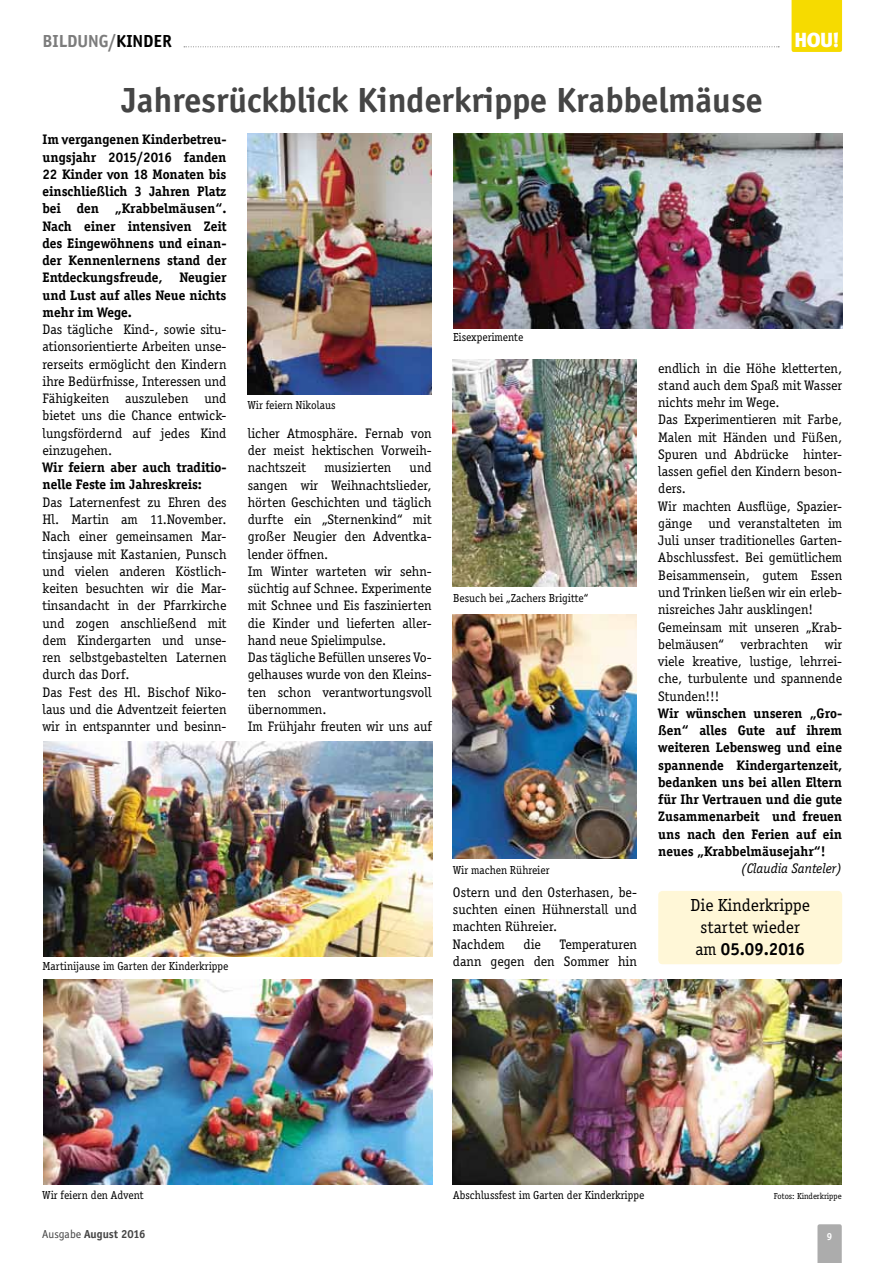
<style>
.page{position:relative;width:893px;height:1263px;background:#fff}
.page>*{position:absolute;margin:0;border:0;box-sizing:border-box;transform-origin:0 0}
.t1{font:700 36px "Officina Sans";color:#454545}
.t2{font:900 20.4px "Meta Plus";color:#fff}
.t3{font:18px/21.6px "Officina Serif";color:#000}
.t4{font:700 18px "Officina Sans";color:#7c7c7c}
.t5{font:14.25px/17.2px "Officina Serif";color:#000}
.t6{font:700 14.25px/17.2px "Officina Serif";color:#000;text-align:justify}
.t7{font:italic 14.25px "Officina Serif";color:#000}
.t8{font:12px "Officina Serif";color:#000}
.t9{font:700 12px "Officina Sans";color:#454545}
.t10{font:700 10.5px "Officina Sans";color:#fff}
.t11{font:9px "Officina Serif";color:#000}
.s1{color:#000}
.s2{font-weight:700}
.s3{font-weight:400}
</style>
<div class="page">
<svg style="left:817px;top:1224px;width:25px;height:39px"></svg>
<div style="left:792px;top:0;width:50px;height:52px;background:#f6db00"></div>
<svg style="left:184px;top:46px;width:595px;height:1px"></svg>
<div style="left:658px;top:891px;width:184px;height:73px;background:#fff7d7;border-radius:4px"></div>
<img style="left:43px;top:741px;width:389px;height:216px">
<img style="left:43px;top:979px;width:389px;height:205px">
<img style="left:453px;top:979px;width:389px;height:205px">
<img style="left:248px;top:134px;width:184px;height:260px">
<img style="left:453px;top:134px;width:389px;height:194px">
<img style="left:453px;top:360px;width:184px;height:226px">
<img style="left:453px;top:614px;width:184px;height:244px">
<p class="t4" style="left:43px;top:30px;width:131px">BILDUNG/<span class="s1">KINDER</span></p>
<h2 class="t2" style="left:794px;top:28px;width:47px">HOU!</h2>
<h1 class="t1" style="left:122px;top:78px;width:642px">Jahresrückblick Kinderkrippe Krabbelmäuse</h1>
<p class="t6" style="left:43px;top:131px;width:185px">Im vergangenen Kinderbetreu&shy;ungsjahr 2015/2016 fanden 22 Kinder von 18 Monaten bis einschließlich 3 Jahren Platz bei den „Krabbelmäusen“.<br>Nach einer intensiven Zeit des Eingewöhnens und einan&shy;der Kennenlernens stand der Entdeckungsfreude, Neugier und Lust auf alles Neue nichts mehr im Wege.</p>
<p class="t5" style="left:43px;top:321px;width:185px;text-align:justify">Das tägliche Kind-, sowie situ&shy;ationsorientierte Arbeiten unse&shy;rerseits ermöglicht den Kindern ihre Bedürfnisse, Interessen und Fähigkeiten auszuleben und bietet uns die Chance entwick&shy;lungsfördernd auf jedes Kind einzugehen.</p>
<p class="t6" style="left:43px;top:459px;width:185px">Wir feiern aber auch traditio&shy;nelle Feste im Jahreskreis:</p>
<p class="t5" style="left:43px;top:494px;width:185px">Das Laternenfest zu Ehren des<br>Hl. Martin am 11.November.<br>Nach einer gemeinsamen Mar&shy;tinsjause mit Kastanien, Punsch und vielen anderen Köstlich&shy;keiten besuchten wir die Mar&shy;tinsandacht in der Pfarrkirche und zogen anschließend mit dem Kindergarten und unse&shy;ren selbstgebastelten Laternen durch das Dorf.<br>Das Fest des Hl. Bischof Niko&shy;laus und die Adventzeit feierten wir in entspannter und besinn-</p>
<p class="t8" style="left:248px;top:398px;width:89px">Wir feiern Nikolaus</p>
<p class="t5" style="left:248px;top:425px;width:185px;text-align:justify">licher Atmosphäre. Fernab von der meist hektischen Vorweih&shy;nachtszeit</p>
<p class="t5" style="left:248px;top:459px;width:185px;text-indent:162px">und sangen wir Weihnachtslieder, hörten Geschichten und täglich durfte ein „Sternenkind“ mit großer Neugier den Adventka&shy;lender öffnen.<br>Im Winter warteten wir sehn&shy;süchtig auf Schnee. Experimente mit Schnee und Eis faszinierten die Kinder und lieferten aller&shy;hand neue Spielimpulse.<br>Das tägliche Befüllen unseres Vo&shy;gelhauses wurde von den Kleins&shy;ten schon verantwortungsvoll übernommen.<br>Im Frühjahr freuten wir uns auf</p>
<p class="t5" style="left:324px;top:459px;width:68px">musizierten</p>
<p class="t8" style="left:453px;top:330px;width:72px">Eisexperimente</p>
<p class="t8" style="left:453px;top:592px;width:137px">Besuch bei „Zachers Brigitte“</p>
<p class="t8" style="left:43px;top:959px;width:187px">Martinijause im Garten der Kinderkrippe</p>
<p class="t8" style="left:453px;top:863px;width:98px">Wir machen Rühreier</p>
<p class="t5" style="left:453px;top:883px;width:185px">Ostern und den Osterhasen, be&shy;suchten einen Hühnerstall und machten Rühreier.<br>Nachdem</p>
<p class="t5" style="left:523px;top:935px;width:19px">die</p>
<p class="t5" style="left:453px;top:935px;width:185px;text-align:right">Temperaturen<br>dann gegen den Sommer hin</p>
<p class="t5" style="left:658px;top:359px;width:185px">endlich in die Höhe kletterten, stand auch dem Spaß mit Wasser nichts mehr im Wege.<br>Das Experimentieren mit Farbe,<br>Malen mit Händen und Füßen,<br>Spuren und Abdrücke hinter&shy;lassen gefiel den Kindern beson&shy;ders.<br>Wir machten Ausflüge, Spazier&shy;gänge und veranstalteten im<br>Juli unser traditionelles Garten-<br>Abschlussfest. Bei gemütlichem<br>Beisammensein, gutem Essen und Trinken ließen wir ein erleb&shy;nisreiches Jahr ausklingen!<br>Gemeinsam mit unseren „Krab&shy;belmäusen“ verbrachten wir viele kreative, lustige, lehrrei&shy;che, turbulente und spannende<br>Stunden!!!</p>
<p class="t6" style="left:658px;top:704px;width:185px">Wir wünschen unseren „Gro&shy;ßen“ alles Gute auf ihrem weiteren Lebensweg und eine spannende Kindergartenzeit, bedanken uns bei allen Eltern für Ihr Vertrauen und die gute Zusammenarbeit und freuen uns nach den Ferien auf ein neues „Krabbelmäusejahr“!</p>
<p class="t7" style="left:741px;top:861px;width:103px">(Claudia Santeler)</p>
<p class="t3" style="left:690px;top:895px;width:121px">Die Kinderkrippe startet wieder am <span class="s2">05.09.2016</span></p>
<p class="t8" style="left:43px;top:1188px;width:102px">Wir feiern den Advent</p>
<p class="t8" style="left:453px;top:1188px;width:193px">Abschlussfest im Garten der Kinderkrippe</p>
<p class="t11" style="left:774px;top:1191px;width:69px">Fotos: Kinderkrippe</p>
<p class="t9" style="left:42px;top:1227px;width:105px"><span class="s3">Ausgabe</span> August 2016</p>
<p class="t10" style="left:827px;top:1230px;width:7px">9</p>
</div>
